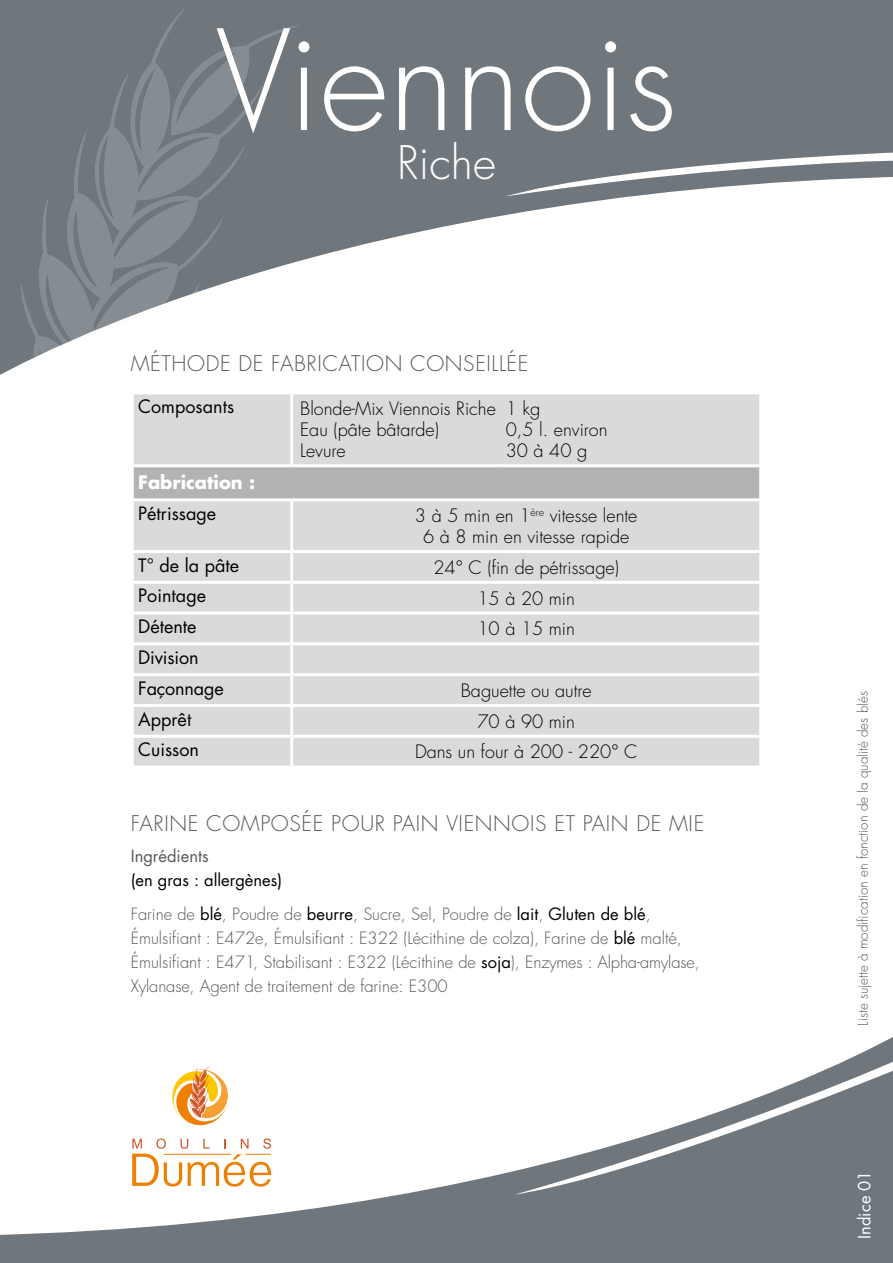
<style>
.page{position:relative;width:893px;height:1263px;background:#fff}
.page>*{position:absolute;margin:0;border:0;box-sizing:border-box;transform-origin:0 0}
.t1{font:300 135px "Futura";color:#fff}
.t2{font:300 45px "Futura";color:#fff}
.t3{font:300 21px "Futura";letter-spacing:.03em;color:#58585a}
.t4{font:300 18px/21px "Futura";color:#000}
.t5{font:18px/30.9px "Futura";color:#000}
.t6{font:700 18px "Futura";color:#fff}
.t7{font:300 16.5px/24px "Futura";color:#58585a}
.t8{font:16.5px "Futura";color:#000}
.t9{font:16.5px "Futura";color:#58585a}
.t10{font:16.5px "Futura";color:#fff}
.t11{font:300 13.5px "Futura";color:#58585a}
.s1{font-weight:400;color:#000}
</style>
<div class="page">
<svg style="left:0;top:1037px;width:893px;height:226px"></svg>
<svg style="left:515px;top:1055px;width:378px;height:139px;fill:#6f777d"></svg>
<div style="left:132px;top:1066px;width:144px;height:120px;background:#fff"></div>
<svg style="left:132px;top:1138px;width:139px;height:48px"></svg>
<svg style="left:172px;top:1066px;width:56px;height:59px"></svg>
<svg style="left:0;top:0;width:893px;height:375px;fill:#6f777d"></svg>
<div style="left:20px;top:5px;width:284px;height:373px;background:#000;opacity:.1"></div>
<svg style="left:506px;top:152px;width:387px;height:44px"></svg>
<div style="left:134px;top:394px;width:625px;height:371px;background:#d9dadb"></div>
<div style="left:134px;top:467px;width:625px;height:31px;background:#b1b3b4"></div>
<hr style="left:131px;top:464px;width:161px;height:3px;background:#fff">
<hr style="left:131px;top:498px;width:161px;height:3px;background:#fff">
<hr style="left:131px;top:550px;width:161px;height:3px;background:#fff">
<hr style="left:131px;top:581px;width:161px;height:3px;background:#fff">
<hr style="left:131px;top:611px;width:161px;height:3px;background:#fff">
<hr style="left:131px;top:642px;width:161px;height:3px;background:#fff">
<hr style="left:131px;top:673px;width:161px;height:3px;background:#fff">
<hr style="left:131px;top:704px;width:161px;height:3px;background:#fff">
<hr style="left:131px;top:735px;width:161px;height:3px;background:#fff">
<hr style="left:290px;top:394px;width:3px;height:70px;background:#fff">
<hr style="left:292px;top:464px;width:209px;height:3px;background:#fff">
<hr style="left:501px;top:464px;width:261px;height:3px;background:#fff">
<hr style="left:292px;top:498px;width:209px;height:3px;background:#fff">
<hr style="left:290px;top:501px;width:3px;height:49px;background:#fff">
<hr style="left:501px;top:498px;width:261px;height:3px;background:#fff">
<hr style="left:292px;top:550px;width:209px;height:3px;background:#fff">
<hr style="left:290px;top:553px;width:3px;height:28px;background:#fff">
<hr style="left:501px;top:550px;width:261px;height:3px;background:#fff">
<hr style="left:292px;top:581px;width:209px;height:3px;background:#fff">
<hr style="left:290px;top:584px;width:3px;height:27px;background:#fff">
<hr style="left:501px;top:581px;width:261px;height:3px;background:#fff">
<hr style="left:292px;top:611px;width:209px;height:3px;background:#fff">
<hr style="left:290px;top:614px;width:3px;height:28px;background:#fff">
<hr style="left:501px;top:611px;width:261px;height:3px;background:#fff">
<hr style="left:292px;top:642px;width:209px;height:3px;background:#fff">
<hr style="left:290px;top:645px;width:3px;height:28px;background:#fff">
<hr style="left:501px;top:642px;width:261px;height:3px;background:#fff">
<hr style="left:292px;top:673px;width:209px;height:3px;background:#fff">
<hr style="left:290px;top:676px;width:3px;height:28px;background:#fff">
<hr style="left:501px;top:673px;width:261px;height:3px;background:#fff">
<hr style="left:292px;top:704px;width:209px;height:3px;background:#fff">
<hr style="left:290px;top:707px;width:3px;height:28px;background:#fff">
<hr style="left:501px;top:704px;width:261px;height:3px;background:#fff">
<hr style="left:292px;top:735px;width:209px;height:3px;background:#fff">
<hr style="left:290px;top:738px;width:3px;height:27px;background:#fff">
<hr style="left:501px;top:735px;width:261px;height:3px;background:#fff">
<h1 class="t1" style="left:216px;top:-6px;width:463px">Viennois</h1>
<h2 class="t2" style="left:397px;top:134px;width:100px">Riche</h2>
<p class="t3" style="left:131px;top:350px;width:399px">MÉTHODE DE FABRICATION CONSEILLÉE</p>
<p class="t5" style="left:138px;top:391px;width:97px">Composants</p>
<p class="t4" style="left:300px;top:398px;width:242px">Blonde-Mix Viennois Riche 1 kg<br>Eau (pâte bâtarde)</p>
<p class="t4" style="left:506px;top:419px;width:103px">0,5 l. environ</p>
<p class="t4" style="left:300px;top:440px;width:47px">Levure</p>
<p class="t4" style="left:506px;top:440px;width:83px">30 à 40 g</p>
<p class="t6" style="left:138px;top:470px;width:118px">Fabrication :</p>
<p class="t5" style="left:138px;top:498px;width:79px">Pétrissage</p>
<p class="t4" style="left:415px;top:505px;width:224px;text-align:center">3 à 5 min en 1<sup>ère</sup> vitesse lente<br>6 à 8 min en vitesse rapide</p>
<p class="t5" style="left:138px;top:549px;width:102px">T° de la pâte</p>
<p class="t4" style="left:433px;top:557px;width:187px">24° C (fin de pétrissage)</p>
<p class="t5" style="left:138px;top:580px;width:69px">Pointage</p>
<p class="t4" style="left:477px;top:588px;width:99px">15 à 20 min</p>
<p class="t5" style="left:138px;top:611px;width:60px">Détente</p>
<p class="t4" style="left:477px;top:618px;width:99px">10 à 15 min</p>
<p class="t5" style="left:138px;top:641px;width:87px">Division<br>Façonnage</p>
<p class="t4" style="left:461px;top:680px;width:132px">Baguette ou autre</p>
<p class="t5" style="left:138px;top:703px;width:55px">Apprêt</p>
<p class="t4" style="left:477px;top:711px;width:99px">70 à 90 min</p>
<p class="t5" style="left:138px;top:734px;width:62px">Cuisson</p>
<p class="t4" style="left:415px;top:742px;width:224px">Dans un four à 200 - 220° C</p>
<p class="t3" style="left:131px;top:809px;width:575px">FARINE COMPOSÉE POUR PAIN VIENNOIS ET PAIN DE MIE</p>
<p class="t9" style="left:131px;top:844px;width:79px">Ingrédients</p>
<p class="t8" style="left:131px;top:868px;width:153px">(en gras : allergènes)</p>
<p class="t7" style="left:131px;top:902px;width:571px">Farine de <span class="s1">blé</span>, Poudre de <span class="s1">beurre</span>, Sucre, Sel, Poudre de <span class="s1">lait</span>, <span class="s1">Gluten de blé</span>, Émulsifiant : E472e, Émulsifiant : E322 (Lécithine de colza), Farine de <span class="s1">blé</span> malté, Émulsifiant : E471, Stabilisant : E322 (Lécithine de <span class="s1">soja</span>), Enzymes : Alpha-amylase, Xylanase, Agent de traitement de farine: E300</p>
<p class="t11" style="left:854px;top:1026px;width:336px;rotate:-90deg">Liste sujette à modification en fonction de la qualité des blés</p>
<p class="t10" style="left:853px;top:1239px;width:70px;rotate:-90deg">Indice 01</p>
</div>
